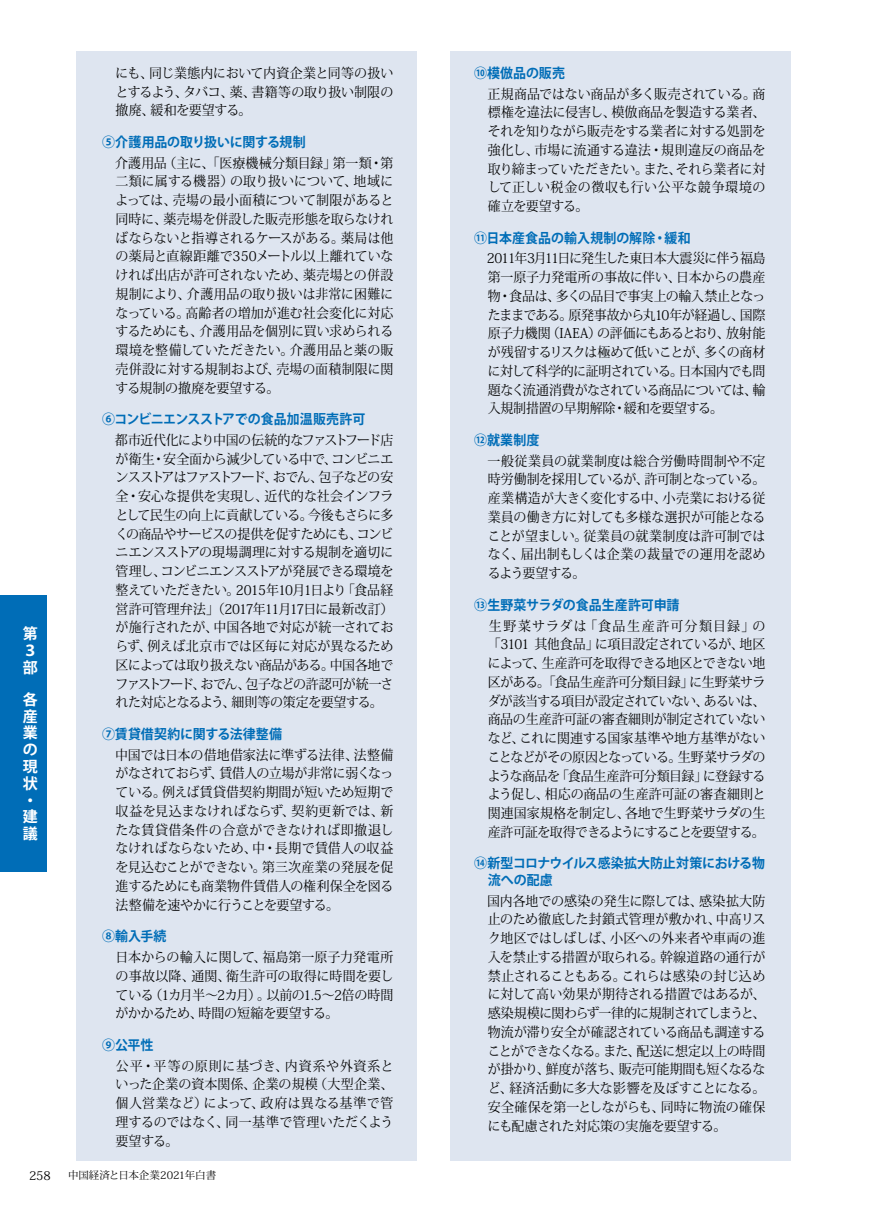
<style>
.page{position:relative;width:893px;height:1212px;background:#fff}
.page>*{position:absolute;margin:0;border:0;box-sizing:border-box;transform-origin:0 0}
.t1{font:700 15px/16.8px "Koz Go Pr 6 N";color:#fff}
.t2{font:13.5px/18.8px "Koz Min Pr 6 N";letter-spacing:-.02em;color:#000;text-align:justify;scale:.96 1}
.t3{font:700 13.5px/16.5px "Koz Go Pr 6 N";letter-spacing:-.005em;color:#006db7;scale:.96 1}
.t4{font:12px "Koz Min Pr 6 N";color:#000}
.t5{font:10.5px "Koz Min Pr 6 N";letter-spacing:-.01em;color:#000}
</style>
<div class="page">
<div style="left:0;top:595px;width:47px;height:277px;background:#006db7"></div>
<div style="left:451px;top:51px;width:340px;height:1110px;background:#dee5f0"></div>
<div style="left:77px;top:51px;width:340px;height:1110px;background:#dee5f0"></div>
<p class="t1" style="left:23px;top:626px;width:16px">第<br>３部</p>
<p class="t1" style="left:23px;top:691px;width:16px">各産業の現状・建議</p>
<p class="t2" style="left:116px;top:64px;width:291px">にも、同じ業態内において内資企業と同等の扱いとするよう、タバコ、薬、書籍等の取り扱い制限の撤廃、緩和を要望する。</p>
<p class="t3" style="left:102px;top:134px;width:214px">⑤介護用品の取り扱いに関する規制</p>
<p class="t2" style="left:116px;top:154px;width:291px;text-indent:-14px">　介護用品（主に、「医療機械分類目録」第一類・第二類に属する機器）の取り扱いについて、地域によっては、売場の最小面積について制限があると同時に、薬売場を併設した販売形態を取らなければならないと指導されるケースがある。薬局は他の薬局と直線距離で350メートル以上離れていなければ出店が許可されないため、薬売場との併設規制により、介護用品の取り扱いは非常に困難になっている。高齢者の増加が進む社会変化に対応するためにも、介護用品を個別に買い求められる環境を整備していただきたい。介護用品と薬の販売併設に対する規制および、売場の面積制限に関する規制の撤廃を要望する。</p>
<p class="t3" style="left:102px;top:411px;width:276px">⑥コンビニエンスストアでの食品加温販売許可</p>
<p class="t2" style="left:116px;top:431px;width:291px;text-indent:-14px">　都市近代化により中国の伝統的なファストフード店が衛生・安全面から減少している中で、コンビニエンスストアはファストフード、おでん、包子などの安全・安心な提供を実現し、近代的な社会インフラとして民生の向上に貢献している。今後もさらに多くの商品やサービスの提供を促すためにも、コンビニエンスストアの現場調理に対する規制を適切に管理し、コンビニエンスストアが発展できる環境を整えていただきたい。2015年10月1日より「食品経営許可管理弁法」（2017年11月17日に最新改訂）が施行されたが、中国各地で対応が統一されておらず、例えば北京市では区毎に対応が異なるため区によっては取り扱えない商品がある。中国各地でファストフード、おでん、包子などの許認可が統一された対応となるよう、細則等の策定を要望する。</p>
<p class="t3" style="left:102px;top:726px;width:189px">⑦賃貸借契約に関する法律整備</p>
<p class="t2" style="left:116px;top:746px;width:291px;text-indent:-14px">　中国では日本の借地借家法に準ずる法律、法整備がなされておらず、賃借人の立場が非常に弱くなっている。例えば賃貸借契約期間が短いため短期で収益を見込まなければならず、契約更新では、新たな賃貸借条件の合意ができなければ即撤退しなければならないため、中・長期で賃借人の収益を見込むことができない。第三次産業の発展を促進するためにも商業物件賃借人の権利保全を図る法整備を速やかに行うことを要望する。</p>
<p class="t3" style="left:102px;top:928px;width:69px">⑧輸入手続</p>
<p class="t2" style="left:116px;top:948px;width:291px;text-indent:-14px">　日本からの輸入に関して、福島第一原子力発電所の事故以降、通関、衛生許可の取得に時間を要している（1カ月半～2カ月）。以前の1.5～2倍の時間がかかるため、時間の短縮を要望する。</p>
<p class="t3" style="left:102px;top:1037px;width:55px">⑨公平性</p>
<p class="t2" style="left:116px;top:1056px;width:291px;text-indent:-14px">　公平・平等の原則に基づき、内資系や外資系といった企業の資本関係、企業の規模（大型企業、個人営業など）によって、政府は異なる基準で管理するのではなく、同一基準で管理いただくよう要望する。</p>
<p class="t4" style="left:29px;top:1169px;width:23px">258</p>
<p class="t5" style="left:68px;top:1169px;width:150px">中国経済と日本企業2021年白書</p>
<p class="t3" style="left:474px;top:65px;width:96px">⑩模倣品の販売</p>
<p class="t2" style="left:488px;top:85px;width:291px;text-indent:-14px">　正規商品ではない商品が多く販売されている。商標権を違法に侵害し、模倣商品を製造する業者、それを知りながら販売をする業者に対する処罰を強化し、市場に流通する違法・規則違反の商品を取り締まっていただきたい。また、それら業者に対して正しい税金の徴収も行い公平な競争環境の確立を要望する。</p>
<p class="t3" style="left:474px;top:230px;width:227px">⑪日本産食品の輸入規制の解除・緩和</p>
<p class="t2" style="left:488px;top:249px;width:291px;text-indent:-14px">　2011年3月11日に発生した東日本大震災に伴う福島第一原子力発電所の事故に伴い、日本からの農産物・食品は、多くの品目で事実上の輸入禁止となったままである。原発事故から丸10年が経過し、国際原子力機関（IAEA）の評価にもあるとおり、放射能が残留するリスクは極めて低いことが、多くの商材に対して科学的に証明されている。日本国内でも問題なく流通消費がなされている商品については、輸入規制措置の早期解除・緩和を要望する。</p>
<p class="t3" style="left:474px;top:432px;width:69px">⑫就業制度</p>
<p class="t2" style="left:488px;top:452px;width:291px;text-indent:-14px">　一般従業員の就業制度は総合労働時間制や不定時労働制を採用しているが、許可制となっている。産業構造が大きく変化する中、小売業における従業員の働き方に対しても多様な選択が可能となることが望ましい。従業員の就業制度は許可制ではなく、届出制もしくは企業の裁量での運用を認めるよう要望する。</p>
<p class="t3" style="left:474px;top:597px;width:216px">⑬生野菜サラダの食品生産許可申請</p>
<p class="t2" style="left:488px;top:616px;width:291px;text-indent:-14px">　生野菜サラダは「食品生産許可分類目録」の「3101 其他食品」に項目設定されているが、地区によって、生産許可を取得できる地区とできない地区がある。「食品生産許可分類目録」に生野菜サラダが該当する項目が設定されていない、あるいは、商品の生産許可証の審査細則が制定されていないなど、これに関連する国家基準や地方基準がないことなどがその原因となっている。生野菜サラダのような商品を「食品生産許可分類目録」に登録するよう促し、相応の商品の生産許可証の審査細則と関連国家規格を制定し、各地で生野菜サラダの生産許可証を取得できるようにすることを要望する。</p>
<p class="t3" style="left:488px;top:855px;width:290px;text-indent:-14px">⑭新型コロナウイルス感染拡大防止対策における物流への配慮</p>
<p class="t2" style="left:488px;top:891px;width:291px;text-indent:-14px">　国内各地での感染の発生に際しては、感染拡大防止のため徹底した封鎖式管理が敷かれ、中高リスク地区ではしばしば、小区への外来者や車両の進入を禁止する措置が取られる。幹線道路の通行が禁止されることもある。これらは感染の封じ込めに対して高い効果が期待される措置ではあるが、感染規模に関わらず一律的に規制されてしまうと、物流が滞り安全が確認されている商品も調達することができなくなる。また、配送に想定以上の時間が掛かり、鮮度が落ち、販売可能期間も短くなるなど、経済活動に多大な影響を及ぼすことになる。安全確保を第一としながらも、同時に物流の確保にも配慮された対応策の実施を要望する。</p>
</div>
